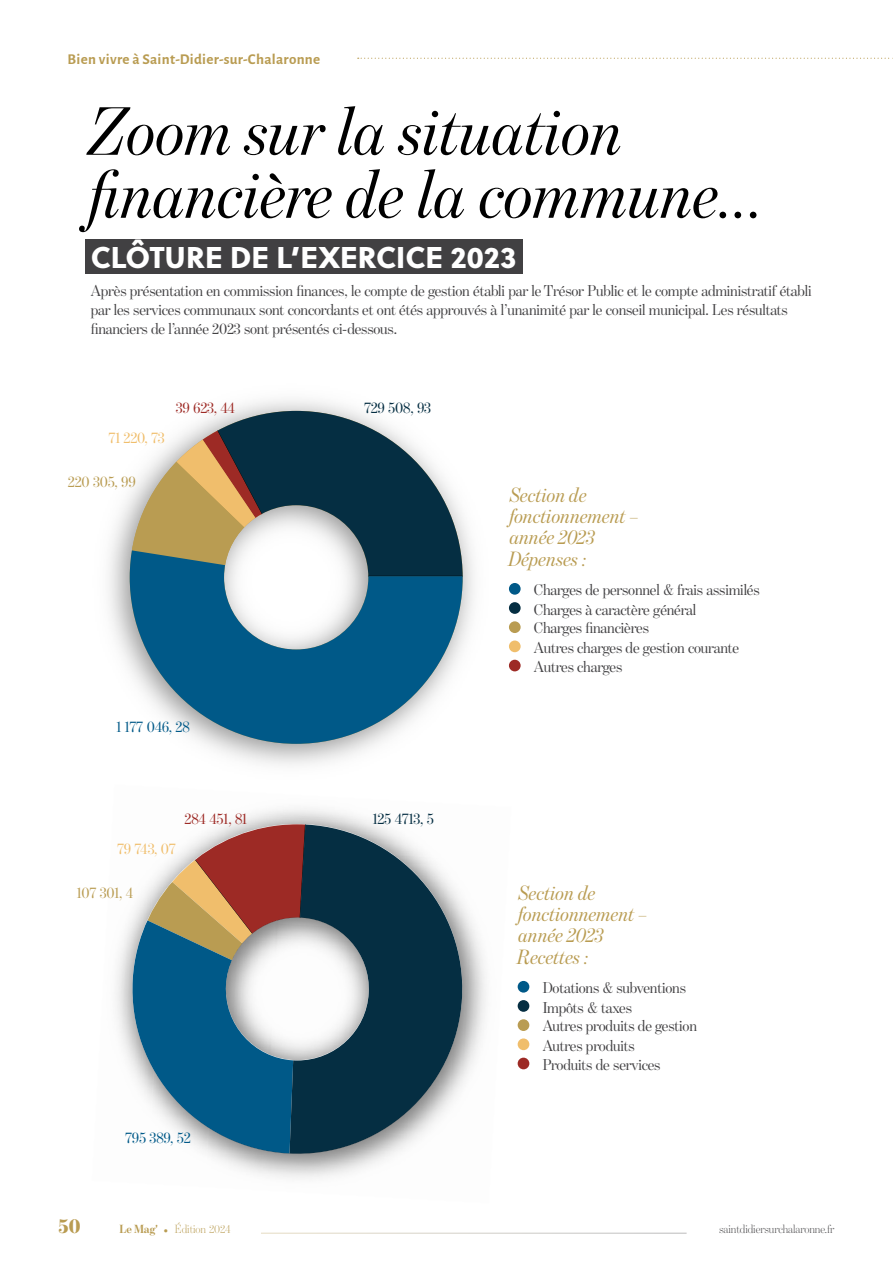
<style>
.page{position:relative;width:893px;height:1263px;background:#fff}
.page>*{position:absolute;margin:0;border:0;box-sizing:border-box;transform-origin:0 0}
.t1{font:italic 69.45px/63px "Benton Mod Disp";color:#000}
.t2{font:30px "Soleil Xb";color:#fff}
.t3{font:italic 21px/21px "Benton Mod Disp";color:#b99c52}
.t4{font:900 21px "Benton Mod Disp";color:#b99c52}
.t5{font:15.9px/19px "Benton Mod Disp";letter-spacing:-.01em;color:#414042}
.t6{font:15.9px "Benton Mod Disp";letter-spacing:-.015em;color:#005988}
.t7{font:15.9px "Benton Mod Disp";letter-spacing:-.01em;color:#052e42}
.t8{font:15.9px "Benton Mod Disp";letter-spacing:-.01em;color:#9d2a25}
.t9{font:15.9px "Benton Mod Disp";letter-spacing:-.01em;color:#b99c52}
.t10{font:15.9px "Benton Mod Disp";letter-spacing:-.015em;color:#f0be6c}
.t11{font:700 15px "Alegreya Sans";letter-spacing:.02em;color:#b99c52}
.t12{font:300 12px "Benton Mod Disp";color:#414042}
.t13{font:300 12px "Benton Mod Disp";color:#b99c52}
.s1{font-weight:700}
</style>
<div class="page">
<svg style="left:159px;top:863px;width:130px;height:287px"></svg>
<svg style="left:289px;top:1090px;width:29px;height:60px;fill:#052e42"></svg>
<img style="left:144px;top:826px;width:84px;height:74px">
<img style="left:224px;top:808px;width:194px;height:55px">
<img style="left:269px;top:851px;width:217px;height:239px">
<img style="left:116px;top:897px;width:43px;height:201px">
<img style="left:205px;top:920px;width:73px;height:254px">
<img style="left:148px;top:1071px;width:61px;height:103px">
<img style="left:318px;top:1086px;width:168px;height:91px">
<img style="left:262px;top:1150px;width:59px;height:28px">
<svg style="left:358px;top:58px;width:535px;height:1px"></svg>
<div style="left:518px;top:1058px;width:11px;height:11px;background:#9d2a25;border-radius:50%"></div>
<div style="left:518px;top:1019px;width:11px;height:12px;background:#b99c52;border-radius:50%"></div>
<div style="left:518px;top:1038px;width:11px;height:12px;background:#f0be6c;border-radius:50%"></div>
<div style="left:518px;top:1000px;width:11px;height:12px;background:#052e42;border-radius:50%"></div>
<div style="left:518px;top:981px;width:11px;height:11px;background:#005988;border-radius:50%"></div>
<svg style="left:130px;top:411px;width:333px;height:139px"></svg>
<svg style="left:130px;top:550px;width:333px;height:194px;fill:#005988"></svg>
<div style="left:85px;top:240px;width:437px;height:34px;background:#414042"></div>
<div style="left:509px;top:660px;width:12px;height:11px;background:#9d2a25;border-radius:50%"></div>
<div style="left:509px;top:621px;width:12px;height:12px;background:#b99c52;border-radius:50%"></div>
<div style="left:509px;top:640px;width:12px;height:12px;background:#f0be6c;border-radius:50%"></div>
<div style="left:509px;top:602px;width:12px;height:12px;background:#052e42;border-radius:50%"></div>
<div style="left:509px;top:583px;width:12px;height:12px;background:#005988;border-radius:50%"></div>
<p class="t11" style="left:68px;top:48px;width:254px">Bien vivre à Saint-Didier-sur-Chalaronne</p>
<h1 class="t1" style="left:91px;top:99px;width:677px">Zoom sur la situation financière de la commune…</h1>
<h2 class="t2" style="left:91px;top:234px;width:427px">CLÔTURE DE L’EXERCICE 2023</h2>
<p class="t5" style="left:91px;top:281px;width:722px">Après présentation en commission finances, le compte de gestion établi par le Trésor Public et le compte administratif établi par les services communaux sont concordants et ont étés approuvés à l’unanimité par le conseil municipal. Les résultats financiers de l’année 2023 sont présentés ci-dessous.</p>
<p class="t10" style="left:108px;top:429px;width:58px">71 220, 73</p>
<p class="t8" style="left:176px;top:399px;width:61px">39 623, 44</p>
<p class="t7" style="left:364px;top:399px;width:68px">729 508, 93</p>
<p class="t9" style="left:68px;top:473px;width:69px">220 305, 99</p>
<p class="t6" style="left:117px;top:718px;width:75px">1 177 046, 28</p>
<p class="t10" style="left:117px;top:839px;width:60px">79 743, 07</p>
<p class="t8" style="left:184px;top:809px;width:64px">284 451, 81</p>
<p class="t7" style="left:373px;top:809px;width:63px">125 4713, 5</p>
<p class="t9" style="left:77px;top:883px;width:58px">107 301, 4</p>
<p class="t6" style="left:125px;top:1128px;width:67px">795 389, 52</p>
<h3 class="t3" style="left:510px;top:484px;width:130px">Section de fonctionnement – année 2023</h3>
<h3 class="t3" style="left:509px;top:549px;width:80px">Dépenses :</h3>
<p class="t5" style="left:534px;top:580px;width:227px">Charges de personnel &amp; frais assimilés</p>
<p class="t5" style="left:534px;top:600px;width:164px">Charges à caractère général</p>
<p class="t5" style="left:534px;top:618px;width:117px">Charges financières</p>
<p class="t5" style="left:534px;top:657px;width:90px">Autres charges</p>
<p class="t5" style="left:534px;top:638px;width:207px">Autres charges de gestion courante</p>
<h3 class="t3" style="left:519px;top:882px;width:130px">Section de fonctionnement – année 2023</h3>
<h3 class="t3" style="left:518px;top:947px;width:73px">Recettes :</h3>
<p class="t5" style="left:543px;top:978px;width:145px">Dotations &amp; subventions</p>
<p class="t5" style="left:543px;top:998px;width:91px">Impôts &amp; taxes</p>
<p class="t5" style="left:543px;top:1016px;width:156px">Autres produits de gestion</p>
<p class="t5" style="left:543px;top:1055px;width:119px">Produits de services</p>
<p class="t5" style="left:543px;top:1036px;width:94px">Autres produits</p>
<h3 class="t4" style="left:59px;top:1214px;width:23px">50</h3>
<p class="t13" style="left:120px;top:1223px;width:113px"><span class="s1">Le Mag'</span> • Édition 2024</p>
<p class="t12" style="left:719px;top:1223px;width:117px">saintdidiersurchalaronne.fr</p>
</div>
